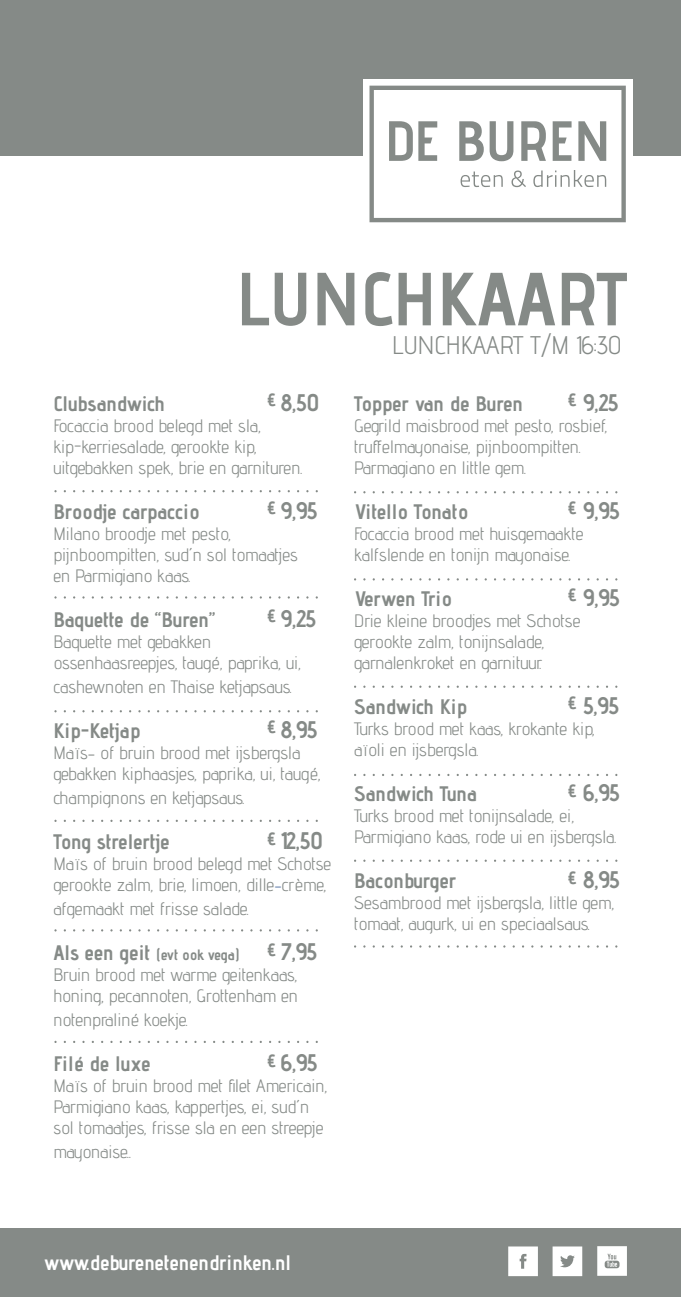
<style>
.page{position:relative;width:681px;height:1297px;background:#fff}
.page>*{position:absolute;margin:0;border:0;box-sizing:border-box;transform-origin:0 0}
.t1{font:700 75px "Advent Pro";color:#858a87}
.t2{font:25.5px "Advent Pro";color:#858a87}
.t3{font:700 24px "Advent Pro";color:#858a87}
.t4{font:700 21px "Advent Pro";color:#858a87}
.t5{font:700 21px "Advent Pro";color:#fff}
.t6{font:18px/21px "Advent Pro";color:#858a87}
.t7{font:700 15px "Advent Pro";color:#858a87}
.s1{color:#627fac}
.s2{font-size:21px}
</style>
<div class="page">
<div style="left:0;top:1228px;width:680px;height:69px;background:#858a87"></div>
<svg style="left:508px;top:1246px;width:29px;height:30px"></svg>
<svg style="left:552px;top:1246px;width:30px;height:30px"></svg>
<svg style="left:597px;top:1246px;width:29px;height:30px"></svg>
<div style="left:0;top:0;width:680px;height:156px;background:#858a87"></div>
<svg style="left:363px;top:79px;width:269px;height:144px;fill:#fff"></svg>
<svg style="left:369px;top:86px;width:256px;height:136px"></svg>
<svg style="left:459px;top:121px;width:24px;height:40px"></svg>
<svg style="left:489px;top:121px;width:24px;height:40px"></svg>
<svg style="left:521px;top:121px;width:24px;height:40px"></svg>
<svg style="left:552px;top:121px;width:19px;height:40px"></svg>
<svg style="left:578px;top:121px;width:28px;height:40px"></svg>
<svg style="left:460px;top:172px;width:42px;height:15px"></svg>
<svg style="left:511px;top:171px;width:14px;height:16px"></svg>
<svg style="left:533px;top:170px;width:73px;height:17px"></svg>
<h1 class="t1" style="left:236px;top:253px;width:392px">LUNCHKAART</h1>
<h2 class="t2" style="left:392px;top:329px;width:231px">LUNCHKAART T/M 16:30</h2>
<p class="t4" style="left:53px;top:391px;width:113px">Clubsandwich</p>
<h3 class="t3" style="left:266px;top:388px;width:54px"><sup>€</sup> 8,50</h3>
<p class="t6" style="left:53px;top:415px;width:250px">Focaccia brood belegd met sla, kip-kerriesalade, gerookte kip, uitgebakken spek, brie en garnituren.</p>
<p class="t4" style="left:53px;top:499px;width:147px">Broodje carpaccio</p>
<h3 class="t3" style="left:266px;top:496px;width:52px"><sup>€</sup> 9,95</h3>
<p class="t6" style="left:53px;top:523px;width:246px">Milano broodje met pesto, pijnboompitten, sud´n sol tomaatjes en Parmigiano kaas.</p>
<p class="t4" style="left:53px;top:607px;width:163px">Baquette de “Buren”</p>
<h3 class="t3" style="left:266px;top:604px;width:51px"><sup>€</sup> 9,25</h3>
<p class="t6" style="left:53px;top:631px;width:249px">Baquette met gebakken ossenhaasreepjes, taugé, paprika, ui,</p>
<p class="t6" style="left:53px;top:676px;width:240px">cashewnoten en Thaise ketjapsaus.</p>
<p class="t4" style="left:53px;top:718px;width:88px">Kip-Ketjap</p>
<h3 class="t3" style="left:266px;top:715px;width:52px"><sup>€</sup> 8,95</h3>
<p class="t6" style="left:53px;top:742px;width:269px">Maïs- of bruin brood met ijsbergsla gebakken kiphaasjes, paprika, ui, taugé,</p>
<p class="t6" style="left:53px;top:787px;width:193px">champignons en ketjapsaus.</p>
<p class="t4" style="left:53px;top:829px;width:118px">Tong strelertje</p>
<h3 class="t3" style="left:266px;top:826px;width:58px"><sup>€</sup> 12,50</h3>
<p class="t6" style="left:53px;top:853px;width:279px">Maïs of bruin brood belegd met Schotse gerookte zalm, brie, limoen, dille<span class="s1">-</span>crème,</p>
<p class="t6" style="left:53px;top:898px;width:197px">afgemaakt met frisse salade.</p>
<p class="t7" style="left:53px;top:945px;width:188px"><span class="s2">Als een geit</span> (evt ook vega)</p>
<h3 class="t3" style="left:266px;top:937px;width:52px"><sup>€</sup> 7,95</h3>
<p class="t6" style="left:53px;top:964px;width:246px">Bruin brood met warme geitenkaas, honing, pecannoten, Grottenham en</p>
<p class="t6" style="left:53px;top:1009px;width:136px">notenpraliné koekje.</p>
<p class="t4" style="left:53px;top:1051px;width:99px">Filé de luxe</p>
<h3 class="t3" style="left:266px;top:1048px;width:52px"><sup>€</sup> 6,95</h3>
<p class="t6" style="left:53px;top:1075px;width:275px">Maïs of bruin brood met filet Americain,<br>Parmigiano kaas, kappertjes, ei, sud´n sol tomaatjes, frisse sla en een streepje</p>
<p class="t6" style="left:53px;top:1141px;width:80px">mayonaise..</p>
<p class="t4" style="left:354px;top:391px;width:170px">Topper van de Buren</p>
<h3 class="t3" style="left:567px;top:388px;width:53px"><sup>€</sup> 9,25</h3>
<p class="t6" style="left:354px;top:415px;width:255px">Gegrild maisbrood met pesto, rosbief, truffelmayonaise, pijnboompitten.<br>Parmagiano en little gem.</p>
<p class="t4" style="left:354px;top:499px;width:115px">Vitello Tonato</p>
<h3 class="t3" style="left:567px;top:496px;width:54px"><sup>€</sup> 9,95</h3>
<p class="t6" style="left:354px;top:523px;width:231px">Focaccia brood met huisgemaakte kalfslende en tonijn mayonaise.</p>
<p class="t4" style="left:354px;top:586px;width:99px">Verwen Trio</p>
<h3 class="t3" style="left:567px;top:583px;width:54px"><sup>€</sup> 9,95</h3>
<p class="t6" style="left:354px;top:610px;width:228px">Drie kleine broodjes met Schotse gerookte zalm, tonijnsalade, garnalenkroket en garnituur.</p>
<p class="t4" style="left:354px;top:694px;width:114px">Sandwich Kip</p>
<h3 class="t3" style="left:567px;top:691px;width:53px"><sup>€</sup> 5,95</h3>
<p class="t6" style="left:354px;top:718px;width:242px">Turks brood met kaas, krokante kip, aïoli en ijsbergsla.</p>
<p class="t4" style="left:354px;top:781px;width:124px">Sandwich Tuna</p>
<h3 class="t3" style="left:567px;top:778px;width:54px"><sup>€</sup> 6,95</h3>
<p class="t6" style="left:354px;top:805px;width:264px">Turks brood met tonijnsalade, ei,<br>Parmigiano kaas, rode ui en ijsbergsla.</p>
<p class="t4" style="left:354px;top:868px;width:104px">Baconburger</p>
<h3 class="t3" style="left:567px;top:865px;width:54px"><sup>€</sup> 8,95</h3>
<p class="t6" style="left:354px;top:892px;width:262px">Sesambrood met ijsbergsla, little gem, tomaat, augurk, ui en speciaalsaus.</p>
<p class="t5" style="left:44px;top:1249px;width:248px">www.deburenetenendrinken.nl</p>
</div>
